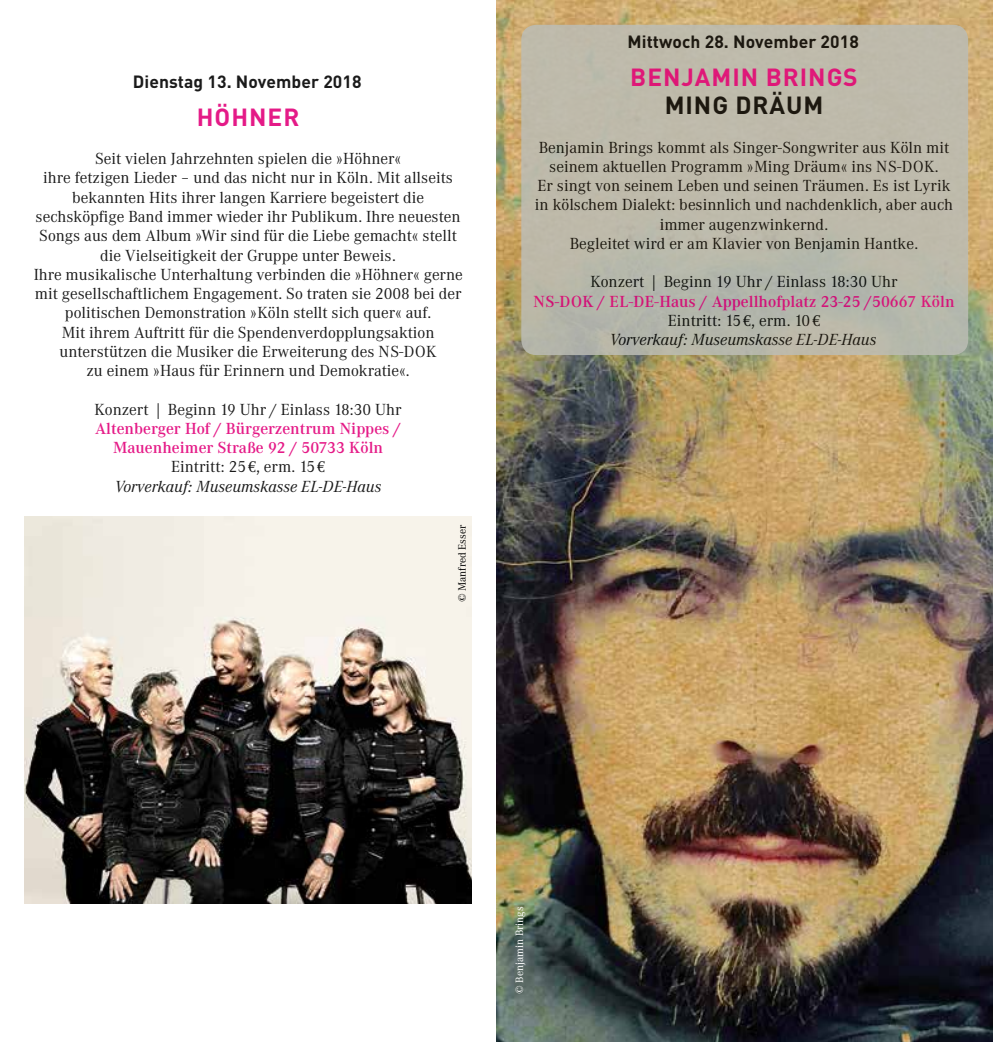
<style>
.page{position:relative;width:993px;height:1042px;background:#fff}
.page>*{position:absolute;margin:0;border:0;box-sizing:border-box;transform-origin:0 0}
.t1{font:700 24.5px "DIN Pro";letter-spacing:.04em;color:#e2007a}
.t2{font:700 24.5px "DIN Pro";letter-spacing:.04em;color:#000}
.t3{font:700 17.5px "DIN Pro";letter-spacing:.005em;color:#000}
.t4{font:15.75px/19.2px "Corporate ABQ";color:#000;text-align:center}
.t5{font:500 15.75px/19.2px "Corporate ABQ";color:#e2007a;text-align:center}
.t6{font:10.5px "Corporate ABQ";color:#fff}
.t7{font:10.5px "Corporate ABQ";color:#000}
.s1{font-weight:400;color:#000}
.s2{font-family:"Euro Serif";font-weight:400;color:#000}
.s3{font-weight:400;font-style:italic;color:#000}
</style>
<div class="page">
<img style="left:496px;top:0;width:496px;height:1042px">
<div style="left:521px;top:25px;width:446px;height:330px;background:#bdbaab;border-radius:15px"></div>
<img style="left:25px;top:516px;width:446px;height:387px">
<p class="t3" style="left:133px;top:70px;width:230px">Dienstag 13. November 2018</p>
<h1 class="t1" style="left:197px;top:100px;width:104px">HÖHNER</h1>
<p class="t4" style="left:33px;top:149px;width:430px">Seit vielen Jahrzehnten spielen die »Höhner«<br>ihre fetzigen Lieder – und das nicht nur in Köln. Mit allseits bekannten Hits ihrer langen Karriere begeistert die sechsköpfige Band immer wieder ihr Publikum. Ihre neuesten Songs aus dem Album »Wir sind für die Liebe gemacht« stellt die Vielseitigkeit der Gruppe unter Beweis.<br>Ihre musikalische Unterhaltung verbinden die »Höhner« gerne mit gesellschaftlichem Engagement. So traten sie 2008 bei der politischen Demonstration »Köln stellt sich quer« auf.<br>Mit ihrem Auftritt für die Spendenverdopplungsaktion unterstützen die Musiker die Erweiterung des NS-DOK<br>zu einem »Haus für Erinnern und Demokratie«.</p>
<p class="t4" style="left:95px;top:400px;width:308px">Konzert | Beginn 19 Uhr / Einlass 18:30 Uhr</p>
<p class="t5" style="left:95px;top:419px;width:307px">Altenberger Hof / Bürgerzentrum Nippes / Mauenheimer Straße 92 / 50733 Köln <span class="s1">Eintritt: 25</span><span class="s2">€</span><span class="s1">, erm. 15</span><span class="s2">€<br></span><span class="s3">Vorverkauf: Museumskasse EL-DE-Haus</span></p>
<p class="t7" style="left:456px;top:602px;width:79px;rotate:-90deg">© Manfred Esser</p>
<p class="t3" style="left:627px;top:30px;width:233px">Mittwoch 28. November 2018</p>
<h1 class="t1" style="left:630px;top:61px;width:229px">BENJAMIN BRINGS</h1>
<h1 class="t2" style="left:664px;top:89px;width:160px">MING DRÄUM</h1>
<p class="t4" style="left:534px;top:138px;width:419px">Benjamin Brings kommt als Singer-Songwriter aus Köln mit seinem aktuellen Programm »Ming Dräum« ins NS-DOK.<br>Er singt von seinem Leben und seinen Träumen. Es ist Lyrik in kölschem Dialekt: besinnlich und nachdenklich, aber auch immer augenzwinkernd.<br>Begleitet wird er am Klavier von Benjamin Hantke.</p>
<p class="t4" style="left:590px;top:272px;width:308px">Konzert | Beginn 19 Uhr / Einlass 18:30 Uhr</p>
<p class="t5" style="left:533px;top:292px;width:422px">NS-DOK / EL-DE-Haus / Appellhofplatz 23-25 /50667 Köln<br><span class="s1">Eintritt: 15</span><span class="s2">€</span><span class="s1">, erm. 10</span><span class="s2">€<br></span><span class="s3">Vorverkauf: Museumskasse EL-DE-Haus</span></p>
<p class="t6" style="left:513px;top:994px;width:89px;rotate:-90deg">© Benjamin Brings</p>
</div>
